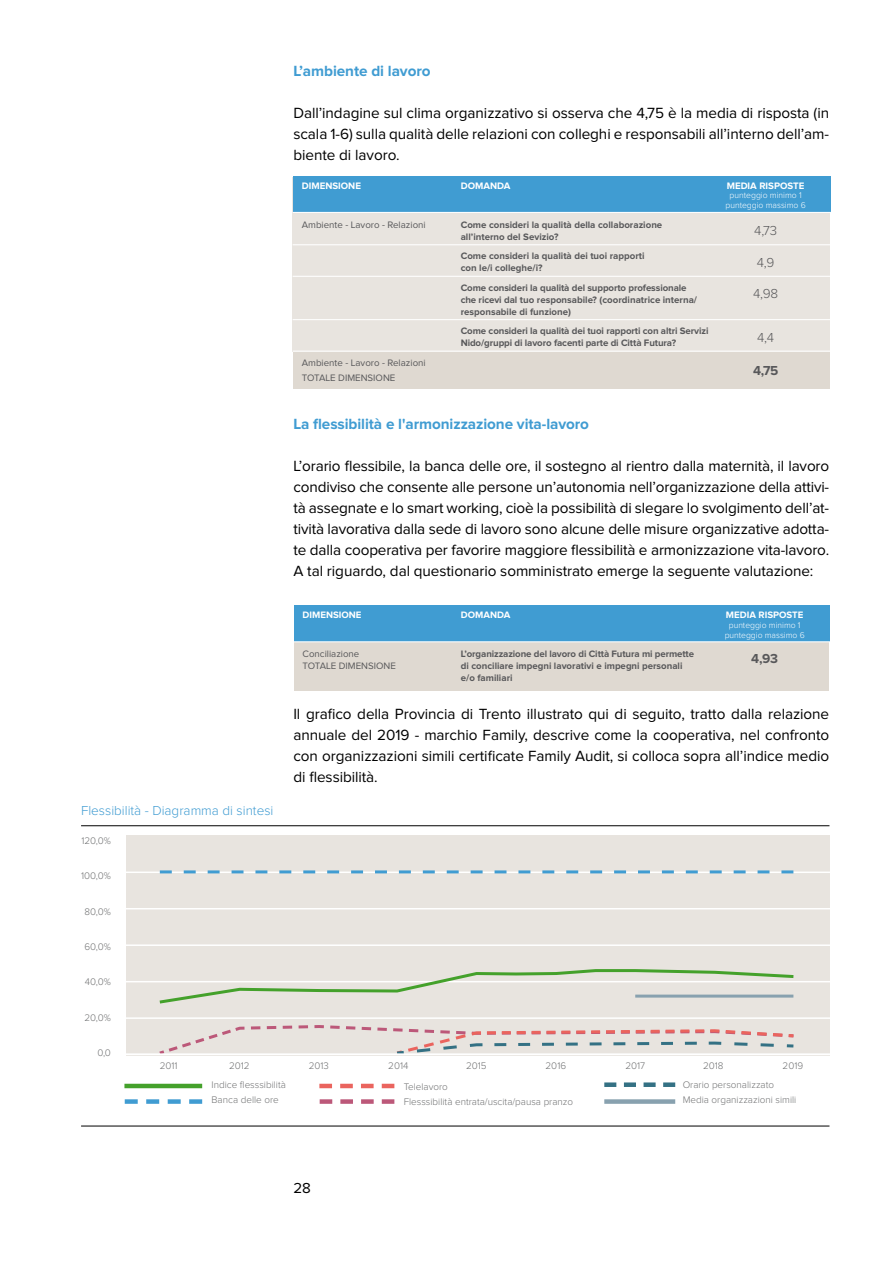
<style>
.page{position:relative;width:893px;height:1263px;background:#fff}
.page>*{position:absolute;margin:0;border:0;box-sizing:border-box;transform-origin:0 0}
.t1{font:15.3px/21px "Proxima Nova";letter-spacing:-.005em;color:#000;text-align:justify}
.t2{font:700 15.3px "Proxima Nova";letter-spacing:-.005em;color:#409cd2}
.t3{font:15px "Proxima Nova";color:#000}
.t4{font:300 13.5px "Proxima Nova";color:#409cd2}
.t5{font:300 13.5px "Proxima Nova";color:#58585a}
.t6{font:700 13.5px "Proxima Nova";color:#58585a}
.t7{font:300 9.9px/15px "Proxima Nova";color:#707172}
.t8{font:700 9.75px/11.9px "Proxima Nova";color:#58585a}
.t9{font:9.75px/14.9px "Proxima Nova";color:#58585a}
.t10{font:700 9.75px "Proxima Nova";color:#fff}
.t11{font:700 9.6px "Proxima Nova";color:#58585a}
.t12{font:700 9.6px "Proxima Nova";color:#fff}
.t13{font:9.6px "Proxima Nova";color:#58585a}
.t14{font:300 8.55px/9.8px "Proxima Nova";color:#fff;text-align:center}
</style>
<div class="page">
<div style="left:293px;top:350px;width:537px;height:39px;background:#dfd9d1"></div>
<div style="left:293px;top:177px;width:537px;height:174px;background:#e8e4df"></div>
<div style="left:293px;top:176px;width:537px;height:36px;background:#409cd2"></div>
<hr style="left:293px;top:244px;width:537px;height:1px;background:#fff">
<hr style="left:293px;top:276px;width:537px;height:1px;background:#fff">
<hr style="left:293px;top:319px;width:537px;height:1px;background:#fff">
<hr style="left:293px;top:351px;width:537px;height:1px;background:#fff">
<hr style="left:293px;top:212px;width:563px;height:1px;background:#fff">
<div style="left:294px;top:639px;width:535px;height:52px;background:#dfd9d1"></div>
<div style="left:294px;top:606px;width:535px;height:36px;background:#409cd2"></div>
<hr style="left:293px;top:641px;width:562px;height:1px;background:#fff">
<div style="left:126px;top:835px;width:703px;height:220px;background:#e8e4df"></div>
<svg style="left:156px;top:1025px;width:641px;height:31px"></svg>
<hr style="left:118px;top:871px;width:733px;height:2px;background:#fff">
<hr style="left:118px;top:908px;width:733px;height:1px;background:#fff">
<hr style="left:118px;top:944px;width:733px;height:2px;background:#fff">
<hr style="left:118px;top:981px;width:733px;height:1px;background:#fff">
<hr style="left:118px;top:1017px;width:733px;height:2px;background:#fff">
<hr style="left:118px;top:1053px;width:733px;height:2px;background:#fff">
<hr style="left:81px;top:825px;width:748px;height:1px;background:#000">
<svg style="left:160px;top:870px;width:633px;height:3px"></svg>
<svg style="left:156px;top:969px;width:641px;height:35px"></svg>
<hr style="left:124px;top:1084px;width:78px;height:4px;background:#44a12b">
<svg style="left:125px;top:1099px;width:77px;height:5px"></svg>
<svg style="left:319px;top:1084px;width:75px;height:4px"></svg>
<svg style="left:320px;top:1099px;width:74px;height:5px"></svg>
<div style="left:604px;top:1099px;width:71px;height:5px;background:#88a1af"></div>
<svg style="left:604px;top:1082px;width:71px;height:5px"></svg>
<hr style="left:81px;top:1126px;width:748px;height:1px;background:#000">
<p class="t2" style="left:293px;top:64px;width:139px">L’ambiente di lavoro</p>
<p class="t1" style="left:293px;top:103px;width:537px">Dall’indagine sul clima organizzativo si osserva che 4,75 è la media di risposta (in scala 1-6) sulla qualità delle relazioni con colleghi e responsabili all’interno dell’am&shy;biente di lavoro.</p>
<p class="t10" style="left:302px;top:181px;width:61px">DIMENSIONE</p>
<p class="t10" style="left:461px;top:181px;width:51px">DOMANDA</p>
<p class="t10" style="left:727px;top:181px;width:79px">MEDIA RISPOSTE</p>
<p class="t14" style="left:725px;top:191px;width:82px">punteggio minimo 1 punteggio massimo 6</p>
<p class="t9" style="left:302px;top:218px;width:125px">Ambiente - Lavoro - Relazioni</p>
<p class="t8" style="left:461px;top:219px;width:203px">Come consideri la qualità della collaborazione all’interno del Sevizio?</p>
<p class="t5" style="left:754px;top:224px;width:24px">4,73</p>
<p class="t8" style="left:461px;top:251px;width:185px">Come consideri la qualità dei tuoi rapporti con le/i colleghe/i?</p>
<p class="t5" style="left:757px;top:256px;width:19px">4,9</p>
<p class="t8" style="left:461px;top:282px;width:238px">Come consideri la qualità del supporto professionale che ricevi dal tuo responsabile? (coordinatrice interna/</p>
<p class="t5" style="left:753px;top:287px;width:27px">4,98</p>
<p class="t8" style="left:461px;top:302px;width:249px;line-height:19.6px">responsabile di funzione)<br>Come consideri la qualità dei tuoi rapporti con altri Servizi</p>
<p class="t8" style="left:461px;top:337px;width:217px">Nido/gruppi di lavoro facenti parte di Città Futura?</p>
<p class="t5" style="left:757px;top:331px;width:19px">4,4</p>
<p class="t9" style="left:302px;top:355px;width:125px">Ambiente - Lavoro - Relazioni<br>TOTALE DIMENSIONE</p>
<p class="t6" style="left:753px;top:364px;width:27px">4,75</p>
<p class="t2" style="left:293px;top:416px;width:297px">La flessibilità e l'armonizzazione vita-lavoro</p>
<p class="t1" style="left:293px;top:456px;width:537px">L’orario flessibile, la banca delle ore, il sostegno al rientro dalla maternità, il lavoro condiviso che consente alle persone un’autonomia nell’organizzazione della attivi&shy;tà assegnate e lo smart working, cioè la possibilità di slegare lo svolgimento dell’at&shy;tività lavorativa dalla sede di lavoro sono alcune delle misure organizzative adotta&shy;te dalla cooperativa per favorire maggiore flessibilità e armonizzazione vita-lavoro.<br>A tal riguardo, dal questionario somministrato emerge la seguente valutazione:</p>
<p class="t12" style="left:303px;top:611px;width:61px">DIMENSIONE</p>
<p class="t12" style="left:461px;top:611px;width:51px">DOMANDA</p>
<p class="t12" style="left:726px;top:611px;width:79px">MEDIA RISPOSTE</p>
<p class="t14" style="left:725px;top:621px;width:82px">punteggio minimo 1 punteggio massimo 6</p>
<p class="t13" style="left:303px;top:649px;width:58px">Conciliazione</p>
<p class="t11" style="left:461px;top:649px;width:235px">L’organizzazione del lavoro di Città Futura mi permette</p>
<p class="t13" style="left:303px;top:661px;width:95px">TOTALE DIMENSIONE</p>
<p class="t11" style="left:461px;top:661px;width:223px">di conciliare impegni lavorativi e impegni personali</p>
<p class="t6" style="left:751px;top:652px;width:28px">4,93</p>
<p class="t4" style="left:81px;top:804px;width:194px">Flessibilità - Diagramma di sintesi</p>
<p class="t7" style="left:81px;top:833px;width:31px">120,0%</p>
<p class="t7" style="left:81px;top:869px;width:31px">100,0%</p>
<p class="t7" style="left:85px;top:904px;width:28px">80,0%</p>
<p class="t7" style="left:84px;top:939px;width:28px">60,0%</p>
<p class="t7" style="left:85px;top:975px;width:27px">40,0%</p>
<p class="t7" style="left:84px;top:1010px;width:28px">20,0%</p>
<p class="t7" style="left:97px;top:1046px;width:15px">0,0</p>
<p class="t11" style="left:461px;top:673px;width:53px">e/o familiari</p>
<p class="t1" style="left:293px;top:704px;width:537px">Il grafico della Provincia di Trento illustrato qui di seguito, tratto dalla relazione annuale del 2019 - marchio Family, descrive come la cooperativa, nel confronto con organizzazioni simili certificate Family Audit, si colloca sopra all’indice medio di flessibilità.</p>
<p class="t7" style="left:160px;top:1058px;width:19px">2011</p>
<p class="t7" style="left:229px;top:1058px;width:22px">2012</p>
<p class="t7" style="left:309px;top:1058px;width:22px">2013</p>
<p class="t7" style="left:388px;top:1058px;width:22px">2014</p>
<p class="t7" style="left:466px;top:1058px;width:22px">2015</p>
<p class="t7" style="left:546px;top:1058px;width:22px">2016</p>
<p class="t7" style="left:625px;top:1058px;width:21px">2017</p>
<p class="t7" style="left:703px;top:1058px;width:22px">2018</p>
<p class="t7" style="left:783px;top:1058px;width:22px">2019</p>
<p class="t7" style="left:212px;top:1078px;width:76px">Indice flesssibilità<br>Banca delle ore</p>
<p class="t7" style="left:404px;top:1080px;width:171px">Telelavoro<br>Flesssibilità entrata/uscita/pausa pranzo</p>
<p class="t7" style="left:683px;top:1078px;width:115px">Orario personalizzato<br>Media organizzazioni simili</p>
<p class="t3" style="left:293px;top:1181px;width:19px">28</p>
</div>
